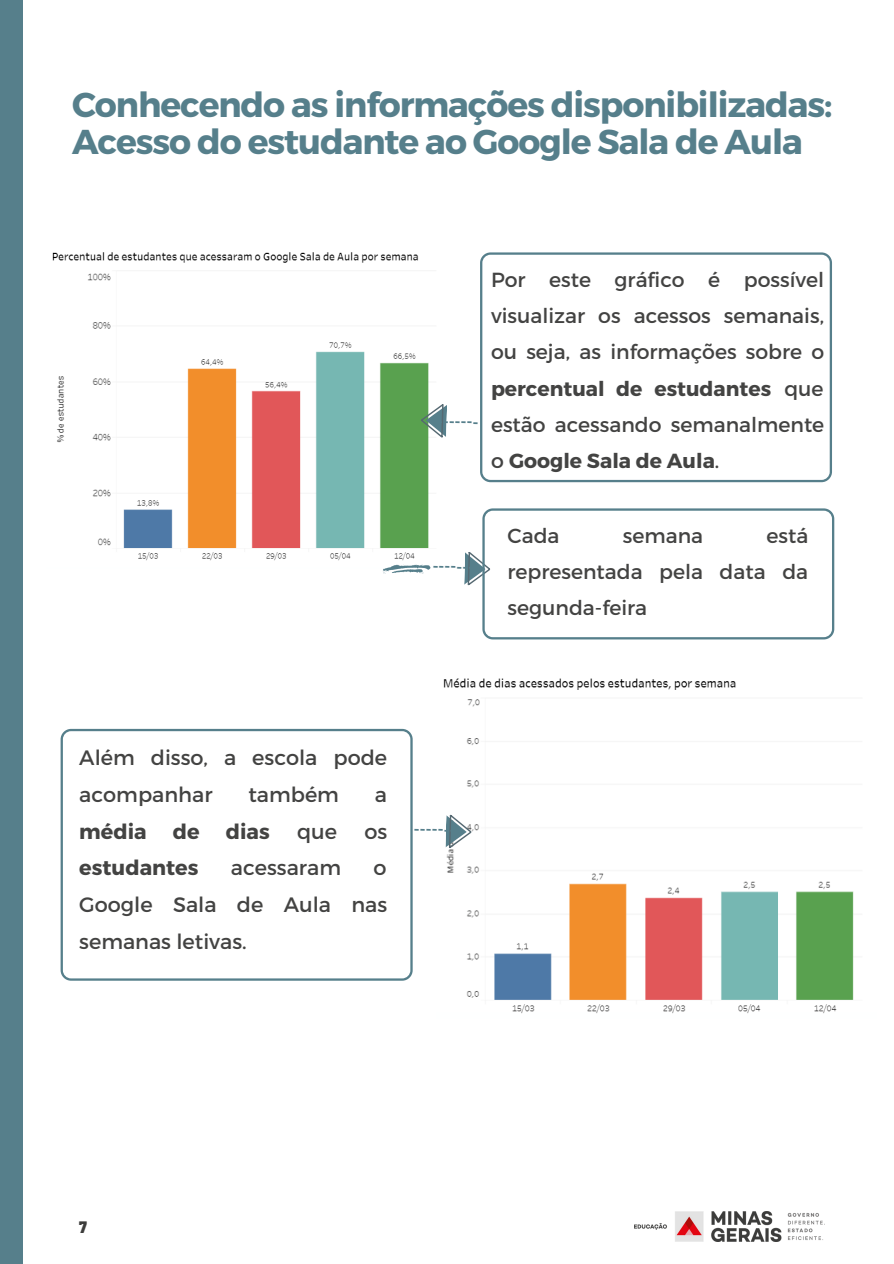
<style>
.page{position:relative;width:894px;height:1264px;background:#fff}
.page>*{position:absolute;margin:0;border:0;box-sizing:border-box;transform-origin:0 0}
.t1{font:700 34.5px/37.2px "Montserrat";letter-spacing:-.03em;color:#567f8b}
.t2{font:20.85px/36.8px "Montserrat";color:#434342}
.t3{font:700 20.85px "Montserrat";color:#434342}
.t4{font:20.4px/36px "Montserrat";color:#434342;text-align:justify}
.t5{font:900 semi-condensed 16.5px "Barlow";color:#3c3c3b}
.t6{font:700 16.05px "Montserrat";color:#567f8b}
.s1{font-weight:700}
</style>
<div class="page">
<div style="left:0;top:0;width:23px;height:1263px;background:#567f8b"></div>
<img style="left:634px;top:1211px;width:189px;height:30px">
<svg style="left:480px;top:252px;width:351px;height:230px"></svg>
<svg style="left:61px;top:729px;width:351px;height:251px"></svg>
<img style="left:443px;top:678px;width:411px;height:336px">
<svg style="left:445px;top:814px;width:27px;height:35px"></svg>
<img style="left:52px;top:252px;width:379px;height:316px">
<svg style="left:420px;top:403px;width:27px;height:35px"></svg>
<svg style="left:464px;top:552px;width:18px;height:34px"></svg>
<svg style="left:482px;top:508px;width:352px;height:131px"></svg>
<svg style="left:382px;top:564px;width:48px;height:10px"></svg>
<p class="t1" style="left:72px;top:85px;width:761px">Conhecendo as informações disponibilizadas:<br>Acesso do estudante ao Google Sala de Aula</p>
<p class="t6" style="left:437px;top:410px;width:43px;rotate:2deg">-------</p>
<p class="t4" style="left:491px;top:261px;width:335px">Por este gráfico é possível visualizar os acessos semanais, ou seja, as informações sobre o <span class="s1">percentual de estudantes</span> que estão acessando semanalmente o <span class="s1">Google Sala de Aula</span>.</p>
<p class="t6" style="left:474px;top:579px;width:43px;rotate:-178deg">-------</p>
<p class="t4" style="left:507px;top:517px;width:302px;text-indent:259px">está representada pela data da segunda-feira</p>
<p class="t4" style="left:507px;top:517px;width:54px">Cada</p>
<p class="t4" style="left:622px;top:517px;width:82px">semana</p>
<p class="t2" style="left:79px;top:738px;width:309px">Além disso, a escola pode acompanhar</p>
<p class="t2" style="left:248px;top:775px;width:92px">também</p>
<p class="t2" style="left:375px;top:775px;width:14px">a</p>
<p class="t3" style="left:79px;top:817px;width:69px">média</p>
<p class="t3" style="left:173px;top:817px;width:28px">de</p>
<p class="t3" style="left:226px;top:817px;width:45px">dias</p>
<p class="t2" style="left:297px;top:811px;width:42px">que</p>
<p class="t2" style="left:364px;top:811px;width:24px">os</p>
<p class="t3" style="left:79px;top:854px;width:121px">estudantes</p>
<p class="t2" style="left:231px;top:848px;width:112px">acessaram</p>
<p class="t2" style="left:79px;top:848px;width:309px;text-align:justify;text-indent:294px">o Google Sala de Aula nas semanas letivas.</p>
<p class="t6" style="left:455px;top:842px;width:43px;rotate:-178deg">-------</p>
<p class="t5" style="left:79px;top:1216px;width:9px">7</p>
</div>
